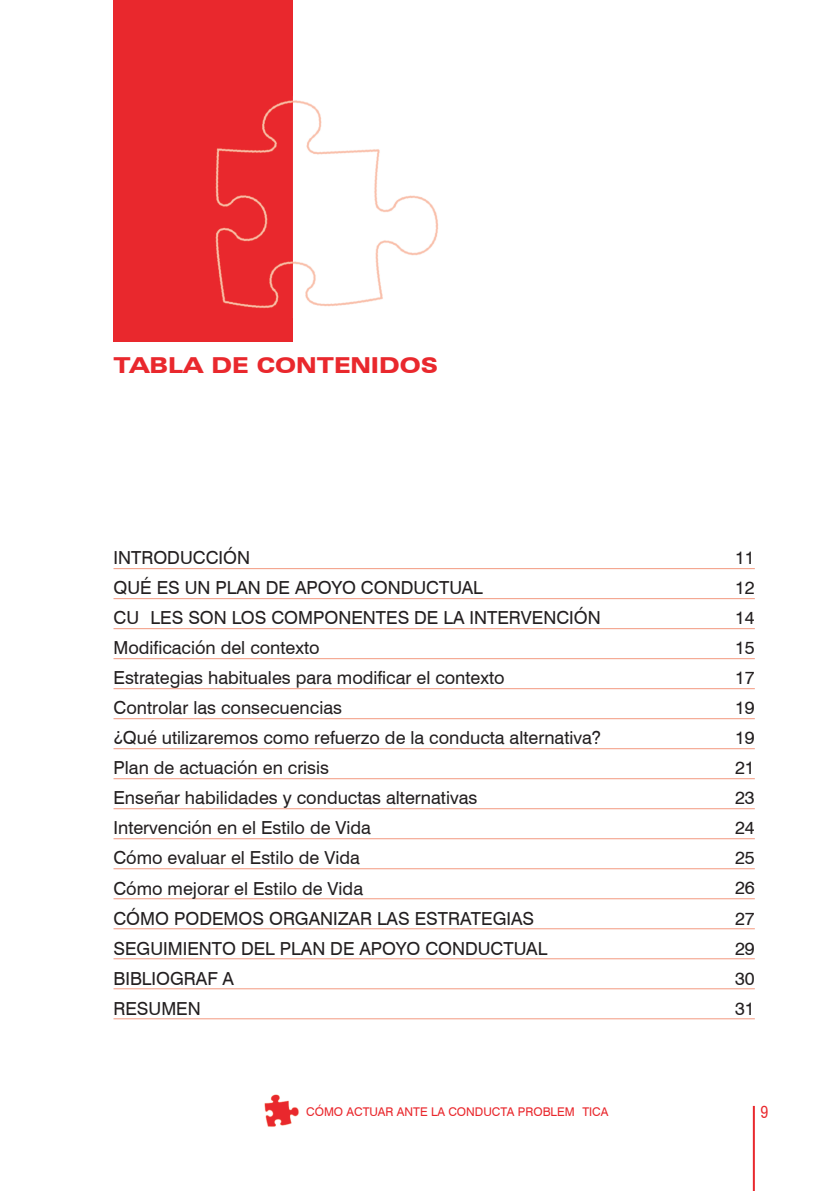
<style>
.page{position:relative;width:840px;height:1191px;background:#fff}
.page>*{position:absolute;margin:0;border:0;box-sizing:border-box;transform-origin:0 0}
.t1{font:900 expanded 22px "Zurich BT";color:#e9282d}
.t2{font:18px/30px "Swiss 721 BT";color:#231f20;text-align:justify}
.t3{font:condensed 16px "Swiss 721 BT";color:#e9282d}
.t4{font:12px "Swiss 721 BT";color:#e9282d}
</style>
<div class="page">
<hr style="left:113px;top:568px;width:641px;height:1px;background:#f39980">
<hr style="left:113px;top:598px;width:641px;height:1px;background:#f39980">
<hr style="left:113px;top:628px;width:641px;height:1px;background:#f39980">
<hr style="left:113px;top:658px;width:641px;height:1px;background:#f39980">
<hr style="left:113px;top:688px;width:641px;height:1px;background:#f39980">
<hr style="left:113px;top:718px;width:641px;height:1px;background:#f39980">
<hr style="left:113px;top:748px;width:641px;height:1px;background:#f39980">
<hr style="left:113px;top:778px;width:641px;height:1px;background:#f39980">
<hr style="left:113px;top:808px;width:641px;height:1px;background:#f39980">
<hr style="left:113px;top:838px;width:641px;height:1px;background:#f39980">
<hr style="left:113px;top:868px;width:641px;height:1px;background:#f39980">
<hr style="left:113px;top:898px;width:641px;height:1px;background:#f39980">
<hr style="left:113px;top:928px;width:641px;height:1px;background:#f39980">
<hr style="left:113px;top:958px;width:641px;height:1px;background:#f39980">
<hr style="left:113px;top:988px;width:641px;height:1px;background:#f39980">
<hr style="left:113px;top:1018px;width:641px;height:1px;background:#f39980">
<div style="left:113px;top:0;width:179px;height:342px;background:#e9282d"></div>
<hr style="left:752px;top:1106px;width:2px;height:85px;background:#e9282d">
<img style="left:215px;top:97px;width:223px;height:221px">
<img style="left:264px;top:1094px;width:35px;height:33px">
<p class="t1" style="left:113px;top:352px;width:325px">TABLA DE CONTENIDOS</p>
<p class="t2" style="left:113px;top:543px;width:138px">INTRODUCCIÓN</p>
<p class="t2" style="left:113px;top:573px;width:371px">QUÉ ES UN PLAN DE APOYO CONDUCTUAL</p>
<p class="t2" style="left:113px;top:603px;width:488px">CU LES SON LOS COMPONENTES DE LA INTERVENCIÓN</p>
<p class="t2" style="left:113px;top:633px;width:207px">Modificación del contexto</p>
<p class="t2" style="left:113px;top:663px;width:392px">Estrategias habituales para modificar el contexto</p>
<p class="t2" style="left:113px;top:693px;width:230px">Controlar las consecuencias</p>
<p class="t2" style="left:113px;top:723px;width:489px">¿Qué utilizaremos como refuerzo de la conducta alternativa?</p>
<p class="t2" style="left:734px;top:723px;width:21px">19</p>
<p class="t2" style="left:113px;top:753px;width:217px">Plan de actuación en crisis</p>
<p class="t2" style="left:734px;top:753px;width:21px">21</p>
<p class="t2" style="left:113px;top:783px;width:365px">Enseñar habilidades y conductas alternativas</p>
<p class="t2" style="left:113px;top:813px;width:259px">Intervención en el Estilo de Vida</p>
<p class="t2" style="left:113px;top:843px;width:248px">Cómo evaluar el Estilo de Vida</p>
<p class="t2" style="left:113px;top:873px;width:251px">Cómo mejorar el Estilo de Vida</p>
<p class="t2" style="left:113px;top:903px;width:422px">CÓMO PODEMOS ORGANIZAR LAS ESTRATEGIAS</p>
<p class="t2" style="left:113px;top:933px;width:435px">SEGUIMIENTO DEL PLAN DE APOYO CONDUCTUAL</p>
<p class="t2" style="left:113px;top:963px;width:122px">BIBLIOGRAF A</p>
<p class="t2" style="left:113px;top:993px;width:89px">RESUMEN</p>
<p class="t2" style="left:734px;top:543px;width:21px">11<br>12<br>14<br>15<br>17<br>19</p>
<p class="t2" style="left:734px;top:783px;width:21px">23<br>24<br>25<br>26<br>27<br>29<br>30<br>31</p>
<p class="t4" style="left:306px;top:1104px;width:304px">CÓMO ACTUAR ANTE LA CONDUCTA PROBLEM TICA</p>
<p class="t3" style="left:760px;top:1102px;width:9px">9</p>
</div>
